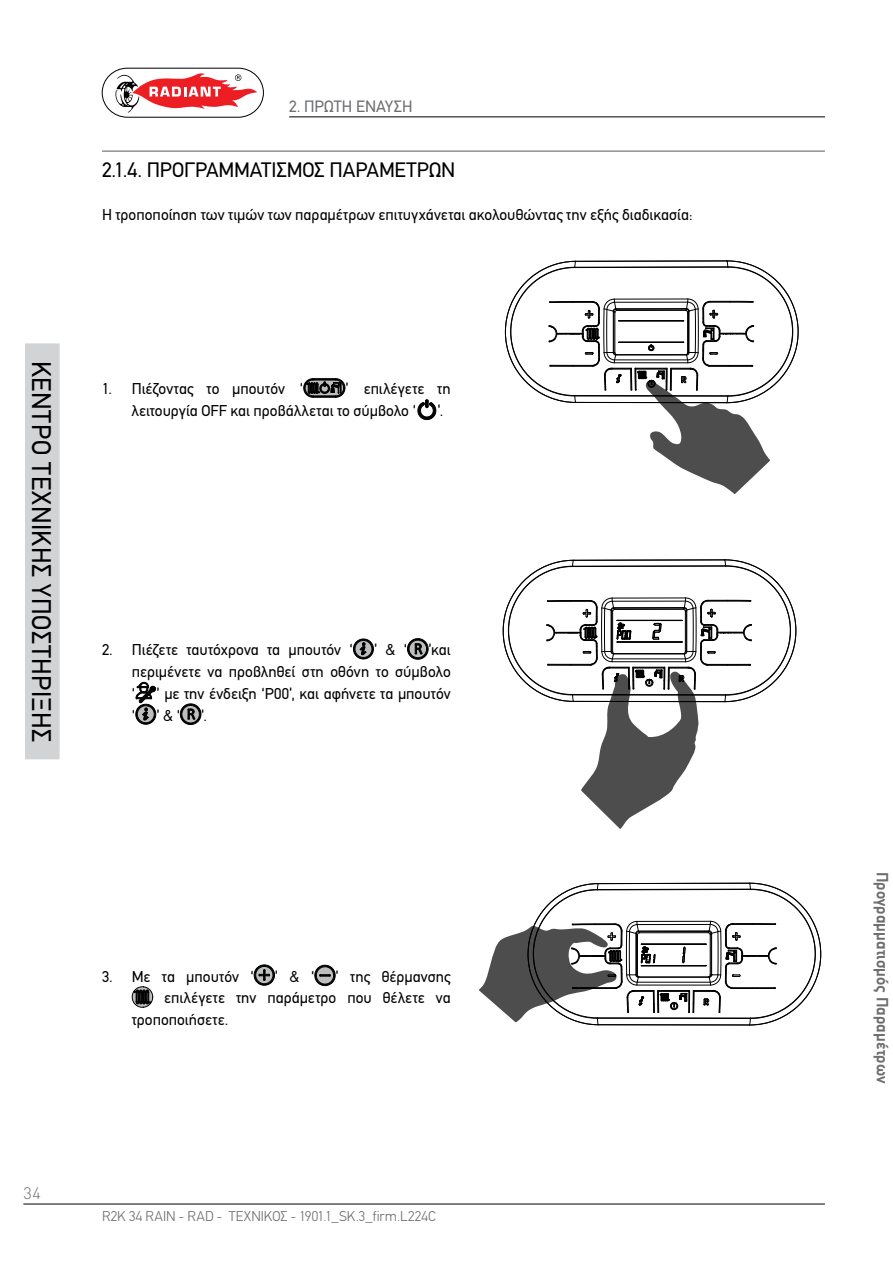
<style>
.page{position:relative;width:893px;height:1263px;background:#fff}
.page>*{position:absolute;margin:0;border:0;box-sizing:border-box;transform-origin:0 0}
.t1{font:27px "PF Din Text";letter-spacing:.02em;color:#000}
.t2{font:21px "PF Din Text";letter-spacing:-.005em;color:#000}
.t3{font:700 16.5px "PF Din Text";letter-spacing:.005em;color:#6d6e71}
.t4{font:16.5px "PF Din Text";letter-spacing:.005em;color:#6d6e71}
.t5{font:300 16.5px "DIN";color:#6d6e71}
.t6{font:15.75px/21.8px "PF Din Text";letter-spacing:.005em;color:#000}
.t7{font:300 14.25px "PF Din Text";letter-spacing:.01em;color:#6d6e71}
</style>
<div class="page">
<div style="left:26px;top:344px;width:33px;height:415px;background:#d1d3d4"></div>
<div style="left:25px;top:343px;width:35px;height:416px;border:1px solid #d1d3d4"></div>
<hr style="left:23px;top:1204px;width:802px;height:1px;background:#000">
<hr style="left:289px;top:117px;width:536px;height:1px;background:#000">
<svg style="left:102px;top:68px;width:162px;height:50px"></svg>
<hr style="left:102px;top:151px;width:723px;height:1px;background:#58595b">
<svg style="left:303px;top:378px;width:43px;height:20px"></svg>
<svg style="left:417px;top:399px;width:20px;height:21px"></svg>
<svg style="left:353px;top:638px;width:21px;height:22px"></svg>
<svg style="left:407px;top:638px;width:22px;height:22px"></svg>
<svg style="left:135px;top:681px;width:22px;height:44px"></svg>
<svg style="left:180px;top:703px;width:22px;height:22px"></svg>
<svg style="left:253px;top:964px;width:22px;height:22px"></svg>
<svg style="left:314px;top:964px;width:22px;height:22px"></svg>
<svg style="left:131px;top:986px;width:22px;height:22px"></svg>
<svg style="left:505px;top:260px;width:293px;height:234px"></svg>
<hr style="left:619px;top:342px;width:65px;height:1px;background:#000">
<svg style="left:503px;top:559px;width:293px;height:270px"></svg>
<svg style="left:479px;top:883px;width:342px;height:142px"></svg>
<p class="t4" style="left:289px;top:96px;width:125px">2. ΠΡΩΤΗ ΕΝΑΥΣΗ</p>
<h2 class="t2" style="left:102px;top:157px;width:355px">2.1.4. ΠPOΓPAMMATIΣMOΣ ΠAPAMETPΩN</h2>
<p class="t6" style="left:102px;top:204px;width:592px">H τροποποίηση των τιμών των παραμέτρων επιτυγχάνεται ακολουθώντας την εξής διαδικασία:</p>
<h1 class="t1" style="left:57px;top:361px;width:383px;rotate:90deg">ΚΕΝΤΡΟ ΤΕΧΝΙΚΗΣ ΥΠΟΣΤΗΡΙΞΗΣ</h1>
<p class="t6" style="left:132px;top:378px;width:320px;text-indent:214px">’ επιλέγετε τη λειτουργία OFF και προβάλλεται το σύμβολο ‘</p>
<p class="t6" style="left:102px;top:378px;width:203px">1. Πιέζοντας το μπουτόν ‘</p>
<p class="t6" style="left:437px;top:400px;width:7px">’.</p>
<p class="t6" style="left:102px;top:639px;width:252px">2. Πιέζετε ταυτόχρονα τα μπουτόν ‘</p>
<p class="t6" style="left:374px;top:639px;width:35px">’ &amp; ‘</p>
<p class="t6" style="left:132px;top:639px;width:320px;text-align:justify;text-indent:297px">’και περιμένετε να προβληθεί στη οθόνη το σύμβολο ‘</p>
<p class="t6" style="left:156px;top:683px;width:296px">’ με την ένδειξη ‘P00’, και αφήνετε τα μπουτόν</p>
<p class="t6" style="left:132px;top:704px;width:5px">‘</p>
<p class="t6" style="left:156px;top:704px;width:25px">’ &amp; ‘</p>
<p class="t6" style="left:201px;top:704px;width:7px">’.</p>
<p class="t6" style="left:102px;top:965px;width:153px">3. Mε τα μπουτόν ‘</p>
<p class="t6" style="left:275px;top:965px;width:41px">’ &amp; ‘</p>
<p class="t6" style="left:336px;top:965px;width:117px">’ της θέρμανσης</p>
<p class="t6" style="left:164px;top:987px;width:288px">επιλέγετε την παράμετρο που θέλετε να</p>
<p class="t6" style="left:132px;top:1009px;width:98px">τροποποιήσετε.</p>
<p class="t5" style="left:23px;top:1183px;width:19px">34</p>
<p class="t7" style="left:102px;top:1207px;width:335px">R2K 34 RAIN - RAD - ΤΕΧΝΙΚΟΣ - 1901.1_SK.3_firm.L224C</p>
<p class="t3" style="left:892px;top:872px;width:213px;rotate:90deg">Προγραμματισμός Παραμέτρων</p>
</div>
